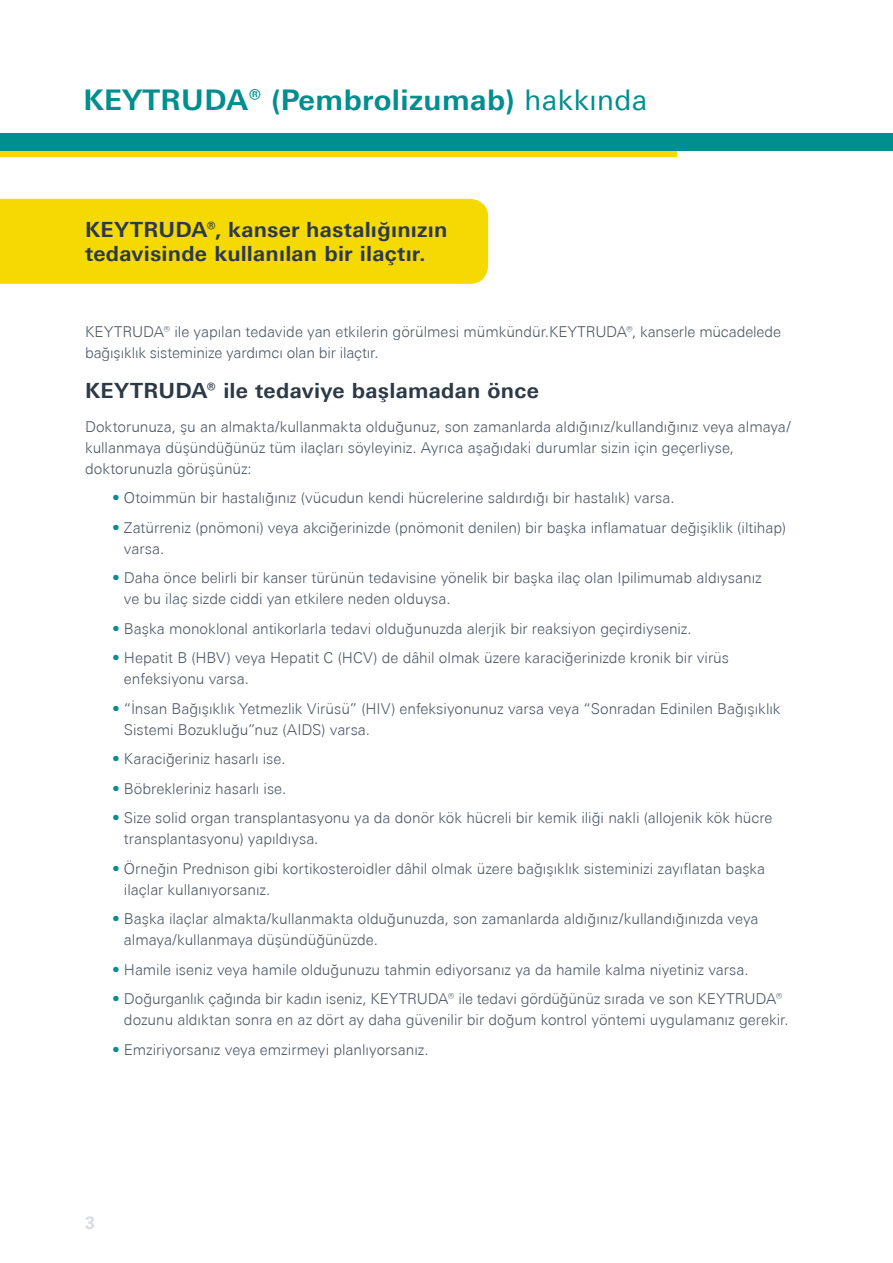
<style>
.page{position:relative;width:893px;height:1263px;background:#fff}
.page>*{position:absolute;margin:0;border:0;box-sizing:border-box;transform-origin:0 0}
.t1{font:700 28.5px "Univers Next Pro";letter-spacing:.015em;color:#008e8e}
.t2{font:700 21px/24px "Univers Next Pro";letter-spacing:.01em;color:#2c3946}
.t3{font:700 18px "Univers LT Std";color:#dadce0}
.t4{font:300 15px/21px "Univers Next Pro";letter-spacing:-.005em;color:#4e5865}
.s1{font-weight:400}
.s2{color:#008e8e}
</style>
<div class="page">
<div style="left:0;top:199px;width:488px;height:85px;background:#f4da00"></div>
<div style="left:0;top:133px;width:893px;height:18px;background:#008e8e"></div>
<div style="left:0;top:151px;width:677px;height:6px;background:#f4da00"></div>
<h1 class="t1" style="left:83px;top:83px;width:566px">KEYTRUDA® (Pembrolizumab) <span class="s1">hakkında</span></h1>
<h2 class="t2" style="left:85px;top:218px;width:364px">KEYTRUDA®, kanser hastalığınızın tedavisinde kullanılan bir ilaçtır.</h2>
<p class="t4" style="left:85px;top:321px;width:698px">KEYTRUDA® ile yapılan tedavide yan etkilerin görülmesi mümkündür.KEYTRUDA®, kanserle mücadelede bağışıklık sisteminize yardımcı olan bir ilaçtır.</p>
<h2 class="t2" style="left:85px;top:378px;width:455px">KEYTRUDA® ile tedaviye başlamadan önce</h2>
<p class="t4" style="left:85px;top:416px;width:707px">Doktorunuza, şu an almakta/kullanmakta olduğunuz, son zamanlarda aldığınız/kullandığınız veya almaya/ kullanmaya düşündüğünüz tüm ilaçları söyleyiniz. Ayrıca aşağıdaki durumlar sizin için geçerliyse, doktorunuzla görüşünüz:</p>
<p class="t4" style="left:112px;top:487px;width:564px"><span class="s2">•</span> Otoimmün bir hastalığınız (vücudun kendi hücrelerine saldırdığı bir hastalık) varsa.</p>
<p class="t4" style="left:124px;top:517px;width:664px;text-indent:-12px"><span class="s2">•</span> Zatürreniz (pnömoni) veya akciğerinizde (pnömonit denilen) bir başka inflamatuar değişiklik (iltihap) varsa.</p>
<p class="t4" style="left:124px;top:567px;width:639px;text-indent:-12px"><span class="s2">•</span> Daha önce belirli bir kanser türünün tedavisine yönelik bir başka ilaç olan Ipilimumab aldıysanız ve bu ilaç sizde ciddi yan etkilere neden olduysa.</p>
<p class="t4" style="left:112px;top:618px;width:581px"><span class="s2">•</span> Başka monoklonal antikorlarla tedavi olduğunuzda alerjik bir reaksiyon geçirdiyseniz.</p>
<p class="t4" style="left:124px;top:647px;width:607px;text-indent:-12px"><span class="s2">•</span> Hepatit B (HBV) veya Hepatit C (HCV) de dâhil olmak üzere karaciğerinizde kronik bir virüs enfeksiyonu varsa.</p>
<p class="t4" style="left:124px;top:698px;width:658px;text-indent:-12px"><span class="s2">•</span> “İnsan Bağışıklık Yetmezlik Virüsü” (HIV) enfeksiyonunuz varsa veya “Sonradan Edinilen Bağışıklık<br>Sistemi Bozukluğu”nuz (AIDS) varsa.</p>
<p class="t4" style="left:112px;top:748px;width:175px"><span class="s2">•</span> Karaciğeriniz hasarlı ise.</p>
<p class="t4" style="left:112px;top:778px;width:176px"><span class="s2">•</span> Böbrekleriniz hasarlı ise.</p>
<p class="t4" style="left:124px;top:807px;width:650px;text-indent:-12px"><span class="s2">•</span> Size solid organ transplantasyonu ya da donör kök hücreli bir kemik iliği nakli (allojenik kök hücre transplantasyonu) yapıldıysa.</p>
<p class="t4" style="left:124px;top:858px;width:643px;text-indent:-12px"><span class="s2">•</span> Örneğin Prednison gibi kortikosteroidler dâhil olmak üzere bağışıklık sisteminizi zayıflatan başka ilaçlar kullanıyorsanız.</p>
<p class="t4" style="left:124px;top:908px;width:636px;text-indent:-12px"><span class="s2">•</span> Başka ilaçlar almakta/kullanmakta olduğunuzda, son zamanlarda aldığınız/kullandığınızda veya almaya/kullanmaya düşündüğünüzde.</p>
<p class="t4" style="left:112px;top:959px;width:638px"><span class="s2">•</span> Hamile iseniz veya hamile olduğunuzu tahmin ediyorsanız ya da hamile kalma niyetiniz varsa.</p>
<p class="t4" style="left:124px;top:988px;width:666px;text-indent:-12px"><span class="s2">•</span> Doğurganlık çağında bir kadın iseniz, KEYTRUDA® ile tedavi gördüğünüz sırada ve son KEYTRUDA® dozunu aldıktan sonra en az dört ay daha güvenilir bir doğum kontrol yöntemi uygulamanız gerekir.</p>
<p class="t4" style="left:112px;top:1039px;width:318px"><span class="s2">•</span> Emziriyorsanız veya emzirmeyi planlıyorsanız.</p>
<p class="t3" style="left:85px;top:1212px;width:12px">3</p>
</div>
